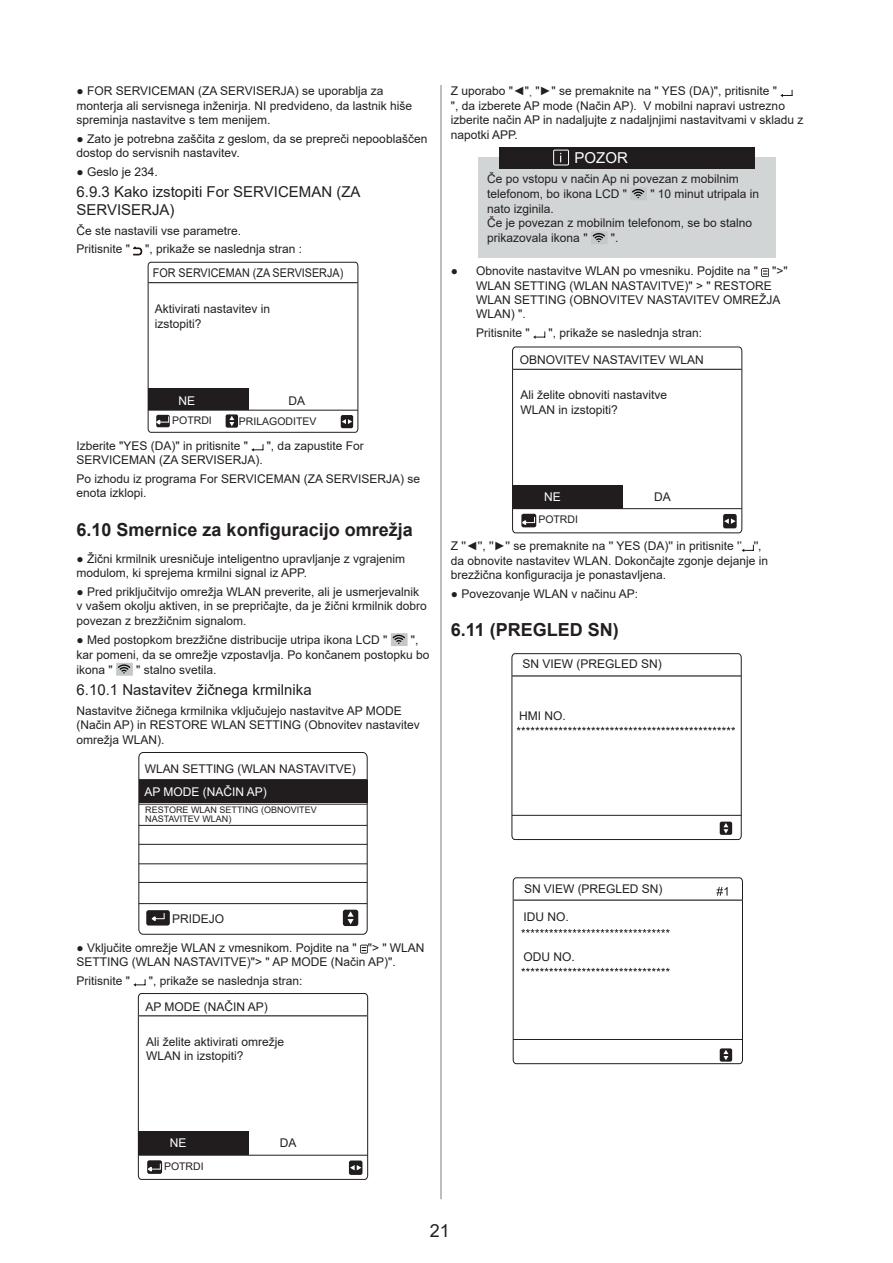
<style>
.page{position:relative;width:893px;height:1263px;background:#fff}
.page>*{position:absolute;margin:0;border:0;box-sizing:border-box;transform-origin:0 0}
.t1{font:700 18px "Arial";color:#231f20}
.t2{font:18px "Arial";color:#231f20}
.t3{font:15px/18px "Arial";color:#231f20}
.t4{font:15px "Arial";color:#fff}
.t5{font:12px/14.4px "Arial";color:#231f20}
.t6{font:12px "Arial";color:#fff}
.t7{font:10.5px "Arial";color:#231f20}
.t8{font:9px/9px "Arial";color:#231f20}
.s1{font-family:"Adobe Song Std";font-weight:300}
</style>
<div class="page">
<hr style="left:441px;top:85px;width:1px;height:1114px;background:#7c7e84">
<svg style="left:133px;top:246px;width:9px;height:9px"></svg>
<svg style="left:148px;top:262px;width:210px;height:171px"></svg>
<svg style="left:251px;top:444px;width:13px;height:7px"></svg>
<div style="left:391px;top:633px;width:17px;height:13px;background:#c5c8cb"></div>
<svg style="left:392px;top:635px;width:13px;height:9px"></svg>
<div style="left:116px;top:663px;width:17px;height:13px;background:#c5c8cb"></div>
<svg style="left:118px;top:664px;width:12px;height:10px"></svg>
<div style="left:138px;top:752px;width:230px;height:183px;border:1px solid #211d1f;border-radius:5px"></div>
<div style="left:343px;top:909px;width:15px;height:17px;background:#211d1f;border-radius:2px"></div>
<svg style="left:347px;top:911px;width:7px;height:13px"></svg>
<div style="left:146px;top:910px;width:24px;height:15px;background:#211d1f;border-radius:2px"></div>
<div style="left:139px;top:781px;width:228px;height:22px;background:#211d1f"></div>
<hr style="left:139px;top:779px;width:228px;height:1px;background:#211d1f">
<hr style="left:139px;top:804px;width:228px;height:1px;background:#211d1f">
<hr style="left:139px;top:825px;width:228px;height:1px;background:#211d1f">
<hr style="left:139px;top:844px;width:228px;height:1px;background:#211d1f">
<hr style="left:139px;top:863px;width:228px;height:1px;background:#211d1f">
<hr style="left:139px;top:882px;width:228px;height:1px;background:#211d1f">
<hr style="left:139px;top:903px;width:228px;height:1px;background:#211d1f">
<svg style="left:151px;top:913px;width:14px;height:8px"></svg>
<svg style="left:360px;top:944px;width:8px;height:9px"></svg>
<svg style="left:133px;top:979px;width:13px;height:7px"></svg>
<svg style="left:138px;top:993px;width:230px;height:187px"></svg>
<svg style="left:780px;top:90px;width:13px;height:7px"></svg>
<div style="left:478px;top:158px;width:298px;height:100px;background:#d2d5d5"></div>
<div style="left:500px;top:147px;width:255px;height:21px;background:#211d1f"></div>
<div style="left:553px;top:150px;width:16px;height:15px;border:1px solid #fff"></div>
<div style="left:630px;top:187px;width:17px;height:13px;background:#c5c8cb"></div>
<svg style="left:632px;top:189px;width:12px;height:9px"></svg>
<div style="left:591px;top:231px;width:17px;height:13px;background:#c5c8cb"></div>
<svg style="left:592px;top:233px;width:13px;height:9px"></svg>
<svg style="left:761px;top:268px;width:8px;height:9px"></svg>
<svg style="left:533px;top:331px;width:12px;height:8px"></svg>
<svg style="left:512px;top:346px;width:230px;height:187px"></svg>
<svg style="left:742px;top:545px;width:12px;height:7px"></svg>
<svg style="left:511px;top:653px;width:231px;height:187px"></svg>
<svg style="left:512px;top:877px;width:231px;height:187px"></svg>
<p class="t5" style="left:77px;top:84px;width:337px">● FOR SERVICEMAN (ZA SERVISERJA) se uporablja za monterja ali servisnega inženirja. NI predvideno, da lastnik hiše spreminja nastavitve s tem menijem.</p>
<p class="t5" style="left:77px;top:131px;width:352px">● Zato je potrebna zaščita z geslom, da se prepreči nepooblaščen dostop do servisnih nastavitev.</p>
<p class="t5" style="left:77px;top:164px;width:83px">● Geslo je 234.</p>
<p class="t3" style="left:77px;top:183px;width:285px">6.9.3 Kako izstopiti For SERVICEMAN (ZA<br>SERVISERJA)</p>
<p class="t5" style="left:77px;top:221px;width:166px;line-height:18.6px">Če ste nastavili vse parametre.<br>Pritisnite "</p>
<p class="t5" style="left:153px;top:237px;width:192px;line-height:23.4px;text-indent:-8px">", prikaže se naslednja stran :<br>FOR SERVICEMAN (ZA SERVISERJA)</p>
<p class="t5" style="left:155px;top:302px;width:117px">Aktivirati nastavitev in izstopiti?</p>
<p class="t6" style="left:179px;top:392px;width:18px">NE</p>
<p class="t5" style="left:289px;top:393px;width:18px">DA</p>
<p class="t7" style="left:172px;top:413px;width:41px">POTRDI</p>
<p class="t7" style="left:239px;top:414px;width:79px">PRILAGODITEV</p>
<p class="t5" style="left:77px;top:438px;width:173px">Izberite "YES (DA)" in pritisnite "</p>
<p class="t5" style="left:267px;top:438px;width:98px">", da zapustite For</p>
<p class="t5" style="left:77px;top:450px;width:345px;line-height:18.6px">SERVICEMAN (ZA SERVISERJA).<br>Po izhodu iz programa For SERVICEMAN (ZA SERVISERJA) se</p>
<p class="t5" style="left:77px;top:486px;width:72px">enota izklopi.</p>
<h1 class="t1" style="left:77px;top:517px;width:338px">6.10 Smernice za konfiguracijo omrežja</h1>
<p class="t5" style="left:77px;top:551px;width:330px">● Žični krmilnik uresničuje inteligentno upravljanje z vgrajenim modulom, ki sprejema krmilni signal iz APP.</p>
<p class="t5" style="left:77px;top:584px;width:352px">● Pred priključitvijo omrežja WLAN preverite, ali je usmerjevalnik v vašem okolju aktiven, in se prepričajte, da je žični krmilnik dobro povezan z brezžičnim signalom.</p>
<p class="t5" style="left:77px;top:632px;width:312px">● Med postopkom brezžične distribucije utripa ikona LCD "</p>
<p class="t5" style="left:77px;top:632px;width:354px;line-height:14.9px;text-indent:334px">", kar pomeni, da se omrežje vzpostavlja. Po končanem postopku bo ikona "</p>
<p class="t5" style="left:136px;top:662px;width:82px">" stalno svetila.</p>
<p class="t3" style="left:77px;top:681px;width:237px">6.10.1 Nastavitev žičnega krmilnika</p>
<p class="t5" style="left:77px;top:703px;width:345px">Nastavitve žičnega krmilnika vključujejo nastavitve AP MODE (Način AP) in RESTORE WLAN SETTING (Obnovitev nastavitev omrežja WLAN).</p>
<p class="t5" style="left:145px;top:761px;width:212px">WLAN SETTING (WLAN NASTAVITVE)</p>
<p class="t6" style="left:144px;top:783px;width:124px">AP MODE (NAČIN AP)</p>
<p class="t8" style="left:145px;top:805px;width:173px">RESTORE WLAN SETTING (OBNOVITEV<br>NASTAVITEV WLAN)</p>
<p class="t5" style="left:451px;top:84px;width:354px">Z uporabo "◄"<span class="s1">,</span> "►" se premaknite na " YES (DA)", pritisnite "<br>", da izberete AP mode (Način AP). V mobilni napravi ustrezno izberite način AP in nadaljujte z nadaljnjimi nastavitvami v skladu z napotki APP.</p>
<p class="t4" style="left:574px;top:147px;width:55px">POZOR</p>
<p class="t5" style="left:487px;top:172px;width:253px;line-height:14.9px">Če po vstopu v način Ap ni povezan z mobilnim telefonom, bo ikona LCD "</p>
<p class="t5" style="left:650px;top:187px;width:110px">" 10 minut utripala in</p>
<p class="t5" style="left:487px;top:201px;width:266px">nato izginila.<br>Če je povezan z mobilnim telefonom, se bo stalno prikazovala ikona "</p>
<p class="t5" style="left:611px;top:231px;width:9px">".</p>
<p class="t5" style="left:476px;top:264px;width:313px;text-indent:-26px">● Obnovite nastavitve WLAN po vmesniku. Pojdite na " "&gt;" WLAN SETTING (WLAN NASTAVITVE)" &gt; " RESTORE WLAN SETTING (OBNOVITEV NASTAVITEV OMREŽJA WLAN) ".</p>
<p class="t5" style="left:476px;top:325px;width:55px">Pritisnite "</p>
<p class="t5" style="left:548px;top:325px;width:155px">", prikaže se naslednja stran:</p>
<p class="t5" style="left:520px;top:353px;width:186px">OBNOVITEV NASTAVITEV WLAN</p>
<p class="t5" style="left:520px;top:388px;width:148px">Ali želite obnoviti nastavitve<br>WLAN in izstopiti?</p>
<p class="t6" style="left:544px;top:488px;width:18px">NE</p>
<p class="t5" style="left:654px;top:489px;width:18px">DA</p>
<p class="t7" style="left:538px;top:512px;width:41px">POTRDI</p>
<p class="t5" style="left:451px;top:539px;width:319px">Z ''◄'', ''►'' se premaknite na '' YES (DA)'' in pritisnite '’ '', da obnovite nastavitev WLAN. Dokončajte zgonje dejanje in brezžična konfiguracija je ponastavljena.</p>
<p class="t5" style="left:451px;top:586px;width:189px">● Povezovanje WLAN v načinu AP:</p>
<h1 class="t1" style="left:451px;top:617px;width:170px">6.11 (PREGLED SN)</h1>
<p class="t5" style="left:522px;top:657px;width:141px">SN VIEW (PREGLED SN)</p>
<p class="t5" style="left:519px;top:708px;width:48px">HMI NO.</p>
<p class="t5" style="left:172px;top:911px;width:54px">PRIDEJO</p>
<p class="t5" style="left:77px;top:940px;width:350px">● Vključite omrežje WLAN z vmesnikom. Pojdite na " "&gt; " WLAN<br>SETTING (WLAN NASTAVITVE)"&gt; " AP MODE (Način AP)".</p>
<p class="t5" style="left:77px;top:973px;width:55px">Pritisnite "</p>
<p class="t5" style="left:145px;top:967px;width:159px;line-height:26.1px">", prikaže se naslednja stran:<br>AP MODE (NAČIN AP)</p>
<p class="t5" style="left:146px;top:1034px;width:140px">Ali želite aktivirati omrežje<br>WLAN in izstopiti?</p>
<p class="t5" style="left:524px;top:881px;width:140px">SN VIEW (PREGLED SN)</p>
<p class="t5" style="left:523px;top:910px;width:47px">IDU NO.</p>
<p class="t5" style="left:524px;top:950px;width:53px">ODU NO.</p>
<p class="t6" style="left:170px;top:1135px;width:18px">NE</p>
<p class="t5" style="left:280px;top:1136px;width:18px">DA</p>
<p class="t7" style="left:164px;top:1159px;width:41px">POTRDI</p>
<h1 class="t2" style="left:430px;top:1218px;width:22px">21</h1>
</div>
